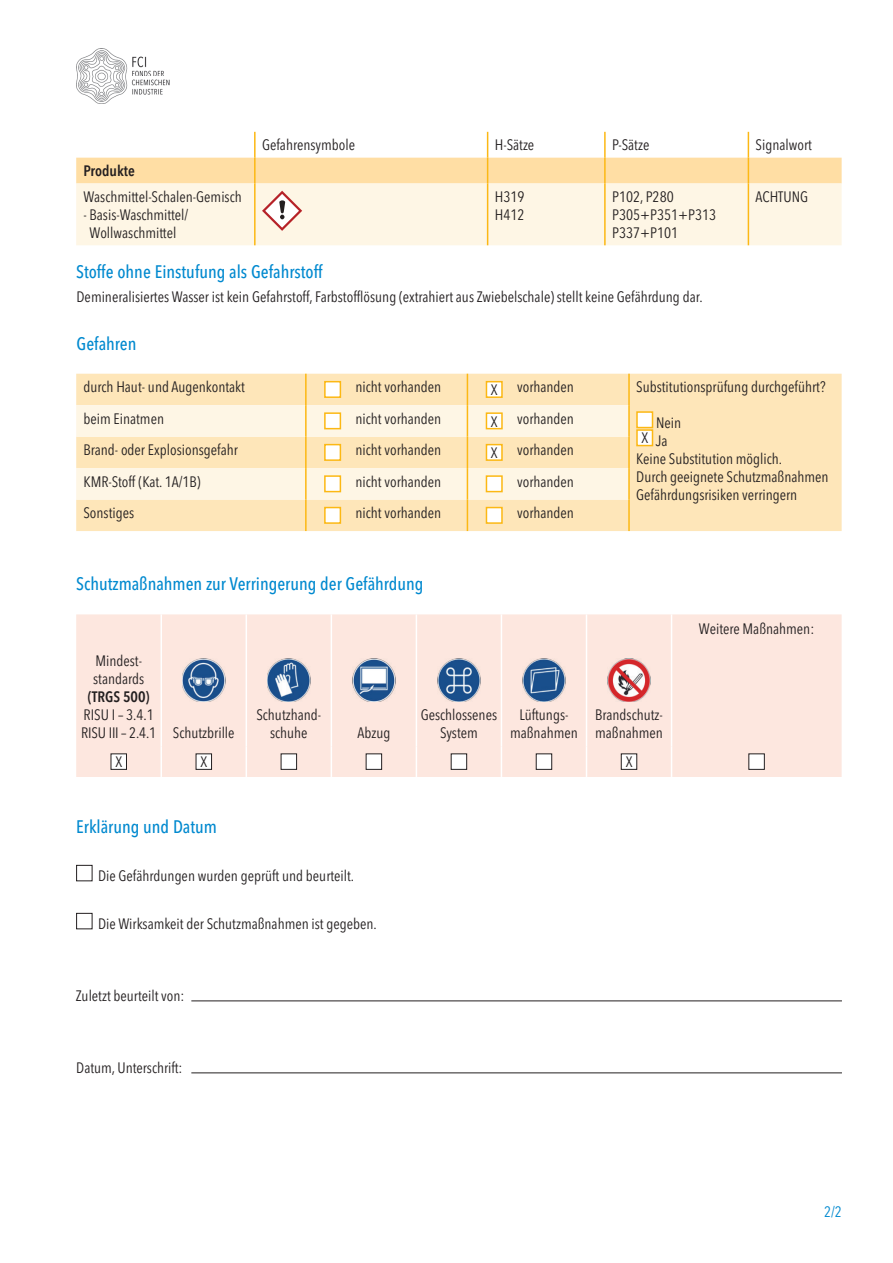
<style>
.page{position:relative;width:893px;height:1263px;background:#fff}
.page>*{position:absolute;margin:0;border:0;box-sizing:border-box;transform-origin:0 0}
.t1{font:500 condensed 18px "Avenir Next LT Pro";color:#0089cf}
.t2{font:condensed 15px/18px "Avenir Next LT Pro";color:#231f20}
.t3{font:600 condensed 15px "Avenir Next LT Pro";color:#231f20}
.t4{font:condensed 15px "Avenir Next LT Pro";color:#0089cf}
</style>
<div class="page">
<svg style="left:76px;top:48px;width:94px;height:41px"></svg>
<img style="left:77px;top:49px;width:92px;height:55px">
<div style="left:76px;top:614px;width:766px;height:163px;background:#fde7df"></div>
<hr style="left:161px;top:614px;width:1px;height:132px;background:#fff">
<hr style="left:246px;top:614px;width:1px;height:132px;background:#fff">
<hr style="left:331px;top:614px;width:1px;height:132px;background:#fff">
<hr style="left:416px;top:614px;width:1px;height:132px;background:#fff">
<hr style="left:501px;top:614px;width:1px;height:132px;background:#fff">
<hr style="left:586px;top:614px;width:1px;height:132px;background:#fff">
<hr style="left:671px;top:614px;width:1px;height:132px;background:#fff">
<hr style="left:161px;top:746px;width:1px;height:31px;background:#fff">
<hr style="left:246px;top:746px;width:1px;height:31px;background:#fff">
<hr style="left:331px;top:746px;width:1px;height:31px;background:#fff">
<hr style="left:416px;top:746px;width:1px;height:31px;background:#fff">
<hr style="left:501px;top:746px;width:1px;height:31px;background:#fff">
<hr style="left:586px;top:746px;width:1px;height:31px;background:#fff">
<hr style="left:671px;top:746px;width:1px;height:31px;background:#fff">
<img style="left:182px;top:659px;width:43px;height:43px">
<img style="left:267px;top:659px;width:43px;height:43px">
<img style="left:352px;top:659px;width:43px;height:43px">
<img style="left:438px;top:659px;width:42px;height:43px">
<img style="left:523px;top:659px;width:42px;height:43px">
<img style="left:608px;top:659px;width:42px;height:43px">
<div style="left:111px;top:754px;width:15px;height:15px;background:#fff"></div>
<div style="left:111px;top:753px;width:16px;height:17px;border:1px solid #231f20"></div>
<div style="left:196px;top:754px;width:16px;height:15px;background:#fff"></div>
<div style="left:196px;top:753px;width:16px;height:17px;border:1px solid #231f20"></div>
<div style="left:281px;top:754px;width:16px;height:15px;background:#fff"></div>
<div style="left:281px;top:753px;width:16px;height:17px;border:1px solid #231f20"></div>
<div style="left:366px;top:754px;width:16px;height:15px;background:#fff"></div>
<div style="left:366px;top:753px;width:16px;height:17px;border:1px solid #231f20"></div>
<div style="left:451px;top:754px;width:16px;height:15px;background:#fff"></div>
<div style="left:451px;top:753px;width:16px;height:17px;border:1px solid #231f20"></div>
<div style="left:536px;top:754px;width:16px;height:15px;background:#fff"></div>
<div style="left:536px;top:753px;width:16px;height:17px;border:1px solid #231f20"></div>
<div style="left:621px;top:754px;width:16px;height:15px;background:#fff"></div>
<div style="left:621px;top:753px;width:16px;height:17px;border:1px solid #231f20"></div>
<div style="left:749px;top:754px;width:15px;height:15px;background:#fff"></div>
<div style="left:748px;top:753px;width:17px;height:17px;border:1px solid #231f20"></div>
<div style="left:76px;top:865px;width:16px;height:16px;border:1px solid #231f20"></div>
<div style="left:76px;top:913px;width:16px;height:16px;border:1px solid #231f20"></div>
<hr style="left:191px;top:1000px;width:651px;height:1px;background:#231f20">
<hr style="left:191px;top:1072px;width:651px;height:1px;background:#231f20">
<div style="left:76px;top:374px;width:766px;height:157px;background:#fee6b9"></div>
<svg style="left:76px;top:405px;width:552px;height:95px;background:#fdf0d6"></svg>
<hr style="left:305px;top:374px;width:2px;height:31px;background:#fcb814">
<hr style="left:467px;top:374px;width:1px;height:31px;background:#fcb814">
<hr style="left:628px;top:374px;width:2px;height:31px;background:#fcb814">
<hr style="left:628px;top:405px;width:2px;height:32px;background:#fcb814">
<hr style="left:628px;top:437px;width:2px;height:31px;background:#fcb814">
<hr style="left:628px;top:468px;width:2px;height:32px;background:#fcb814">
<hr style="left:628px;top:500px;width:2px;height:31px;background:#fcb814">
<hr style="left:305px;top:437px;width:2px;height:31px;background:#fcb814">
<hr style="left:467px;top:437px;width:1px;height:31px;background:#fcb814">
<hr style="left:305px;top:468px;width:2px;height:32px;background:#fcb814">
<hr style="left:467px;top:468px;width:1px;height:32px;background:#fcb814">
<hr style="left:305px;top:500px;width:2px;height:31px;background:#fcb814">
<hr style="left:467px;top:500px;width:1px;height:31px;background:#fcb814">
<hr style="left:305px;top:405px;width:2px;height:32px;background:#fcb814">
<hr style="left:467px;top:405px;width:1px;height:32px;background:#fcb814">
<div style="left:324px;top:381px;width:17px;height:17px;background:#fff;border:2px solid #fcb814"></div>
<div style="left:486px;top:382px;width:16px;height:15px;background:#fff"></div>
<div style="left:486px;top:381px;width:17px;height:17px;border:2px solid #fcb814"></div>
<div style="left:636px;top:411px;width:17px;height:17px;background:#fff;border:2px solid #fcb814"></div>
<div style="left:637px;top:430px;width:15px;height:16px;background:#fff"></div>
<div style="left:636px;top:429px;width:17px;height:17px;border:2px solid #fcb814"></div>
<div style="left:324px;top:412px;width:17px;height:17px;background:#fff;border:2px solid #fcb814"></div>
<div style="left:486px;top:413px;width:16px;height:16px;background:#fff"></div>
<div style="left:486px;top:412px;width:17px;height:17px;border:2px solid #fcb814"></div>
<div style="left:324px;top:444px;width:17px;height:17px;background:#fff;border:2px solid #fcb814"></div>
<div style="left:486px;top:445px;width:16px;height:15px;background:#fff"></div>
<div style="left:486px;top:444px;width:17px;height:17px;border:2px solid #fcb814"></div>
<div style="left:324px;top:475px;width:17px;height:17px;background:#fff;border:2px solid #fcb814"></div>
<div style="left:486px;top:475px;width:17px;height:17px;background:#fff;border:2px solid #fcb814"></div>
<div style="left:324px;top:507px;width:17px;height:17px;background:#fff;border:2px solid #fcb814"></div>
<div style="left:486px;top:507px;width:17px;height:17px;background:#fff;border:2px solid #fcb814"></div>
<div style="left:76px;top:183px;width:766px;height:62px;background:#fef6e5"></div>
<svg style="left:76px;top:132px;width:766px;height:51px"></svg>
<hr style="left:254px;top:183px;width:2px;height:62px;background:#fcb814">
<hr style="left:487px;top:183px;width:1px;height:62px;background:#fcb814">
<hr style="left:604px;top:183px;width:2px;height:62px;background:#fcb814">
<hr style="left:748px;top:183px;width:1px;height:62px;background:#fcb814">
<svg style="left:262px;top:191px;width:40px;height:40px"></svg>
<p class="t3" style="left:83px;top:162px;width:53px">Produkte</p>
<p class="t2" style="left:83px;top:188px;width:160px">Waschmittel-Schalen-Gemisch</p>
<p class="t2" style="left:83px;top:206px;width:106px;text-align:center">- Basis-Waschmittel/<br>Wollwaschmittel</p>
<p class="t2" style="left:262px;top:136px;width:95px">Gefahrensymbole</p>
<p class="t2" style="left:495px;top:136px;width:41px">H-Sätze</p>
<p class="t2" style="left:612px;top:136px;width:39px">P-Sätze</p>
<p class="t2" style="left:756px;top:136px;width:58px">Signalwort</p>
<p class="t2" style="left:495px;top:188px;width:31px">H319<br>H412</p>
<p class="t2" style="left:612px;top:188px;width:106px">P102, P280<br>P305+P351+P313<br>P337+P101</p>
<p class="t2" style="left:756px;top:188px;width:54px">ACHTUNG</p>
<p class="t1" style="left:76px;top:260px;width:248px">Stoffe ohne Einstufung als Gefahrstoff</p>
<p class="t2" style="left:77px;top:287px;width:628px">Demineralisiertes Wasser ist kein Gefahrstoff, Farbstofflösung (extrahiert aus Zwiebelschale) stellt keine Gefährdung dar.</p>
<p class="t1" style="left:77px;top:332px;width:61px">Gefahren</p>
<p class="t2" style="left:83px;top:378px;width:163px">durch Haut- und Augenkontakt</p>
<p class="t2" style="left:356px;top:378px;width:87px">nicht vorhanden</p>
<p class="t2" style="left:491px;top:381px;width:8px">X</p>
<p class="t2" style="left:517px;top:378px;width:58px">vorhanden</p>
<p class="t2" style="left:636px;top:378px;width:191px">Substitutionsprüfung durchgeführt?</p>
<p class="t2" style="left:656px;top:414px;width:27px">Nein</p>
<p class="t2" style="left:641px;top:432px;width:28px">X Ja</p>
<p class="t2" style="left:636px;top:450px;width:147px">Keine Substitution möglich.</p>
<p class="t2" style="left:636px;top:468px;width:194px">Durch geeignete Schutzmaßnahmen</p>
<p class="t2" style="left:636px;top:486px;width:163px">Gefährdungsrisiken verringern</p>
<p class="t2" style="left:83px;top:409px;width:82px">beim Einatmen</p>
<p class="t2" style="left:356px;top:409px;width:87px">nicht vorhanden</p>
<p class="t2" style="left:491px;top:412px;width:8px">X</p>
<p class="t2" style="left:517px;top:409px;width:58px">vorhanden</p>
<p class="t2" style="left:83px;top:441px;width:156px">Brand- oder Explosionsgefahr</p>
<p class="t2" style="left:356px;top:441px;width:87px">nicht vorhanden</p>
<p class="t2" style="left:491px;top:444px;width:8px">X</p>
<p class="t2" style="left:517px;top:441px;width:58px">vorhanden</p>
<p class="t2" style="left:83px;top:472px;width:119px">KMR-Stoff (Kat. 1A/1B)</p>
<p class="t2" style="left:356px;top:472px;width:87px">nicht vorhanden</p>
<p class="t2" style="left:517px;top:472px;width:58px">vorhanden</p>
<p class="t2" style="left:83px;top:504px;width:52px">Sonstiges</p>
<p class="t2" style="left:356px;top:504px;width:87px">nicht vorhanden</p>
<p class="t2" style="left:517px;top:504px;width:58px">vorhanden</p>
<p class="t1" style="left:76px;top:573px;width:349px">Schutzmaßnahmen zur Verringerung der Gefährdung</p>
<p class="t2" style="left:93px;top:651px;width:53px">Mindest&shy;standards</p>
<p class="t3" style="left:88px;top:687px;width:63px">(TRGS 500)</p>
<p class="t2" style="left:81px;top:705px;width:155px">RISU I – 3.4.1<br>RISU III – 2.4.1 Schutzbrille</p>
<p class="t2" style="left:256px;top:705px;width:66px;text-align:center">Schutzhand&shy;schuhe</p>
<p class="t2" style="left:357px;top:723px;width:34px">Abzug</p>
<p class="t2" style="left:421px;top:705px;width:78px;text-align:center">Geschlossenes<br>System</p>
<p class="t2" style="left:510px;top:705px;width:69px;text-align:center">Lüftungs&shy;maßnahmen</p>
<p class="t2" style="left:595px;top:705px;width:69px">Brandschutz&shy;maßnahmen</p>
<p class="t2" style="left:115px;top:753px;width:8px">X</p>
<p class="t2" style="left:200px;top:753px;width:8px">X</p>
<p class="t2" style="left:626px;top:753px;width:8px">X</p>
<p class="t1" style="left:76px;top:816px;width:142px">Erklärung und Datum</p>
<p class="t2" style="left:98px;top:867px;width:258px">Die Gefährdungen wurden geprüft und beurteilt.</p>
<p class="t2" style="left:98px;top:915px;width:280px">Die Wirksamkeit der Schutzmaßnahmen ist gegeben.</p>
<p class="t2" style="left:76px;top:987px;width:110px">Zuletzt beurteilt von:</p>
<p class="t2" style="left:76px;top:1059px;width:108px">Datum, Unterschrift:</p>
<p class="t2" style="left:699px;top:620px;width:117px">Weitere Maßnahmen:</p>
<p class="t4" style="left:824px;top:1203px;width:19px">2/2</p>
</div>
